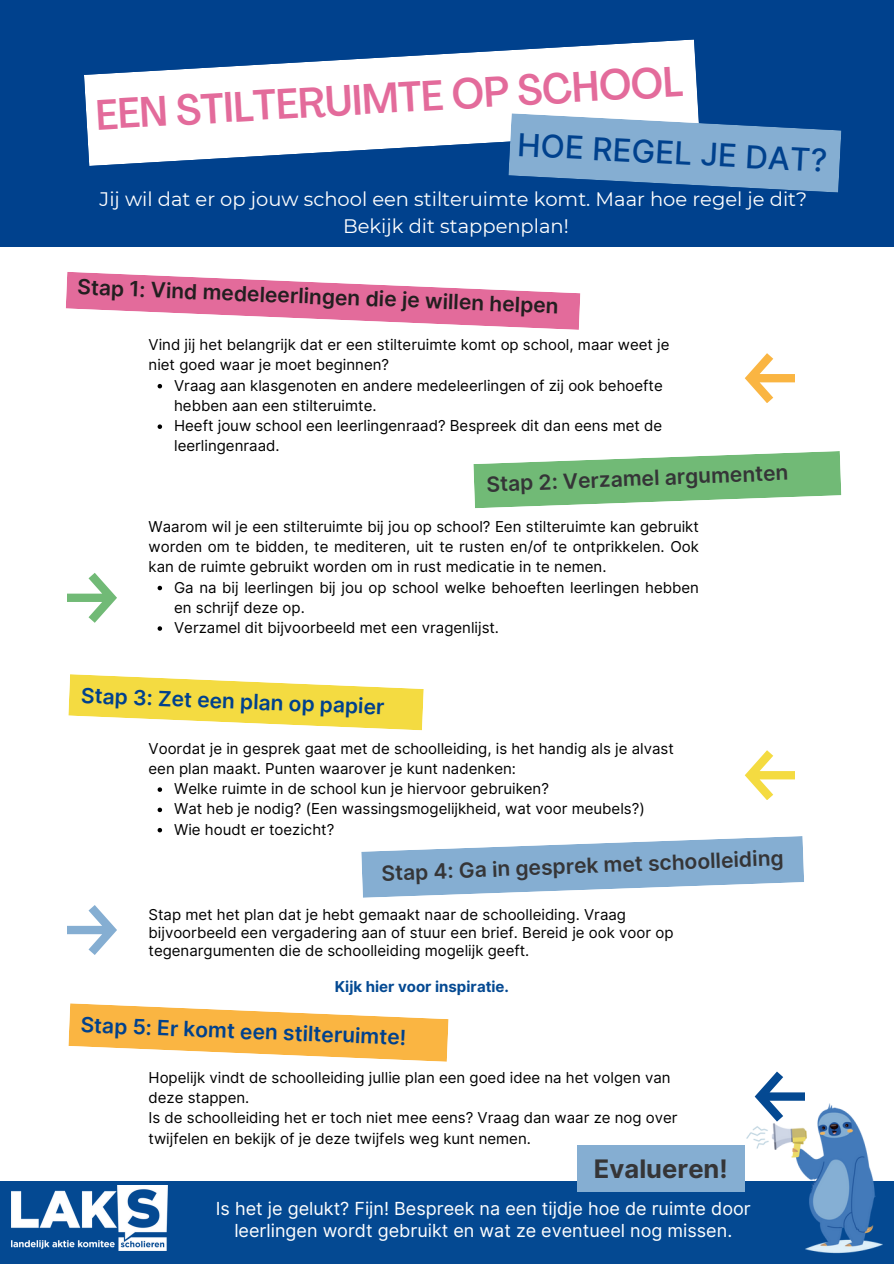
<style>
.page{position:relative;width:894px;height:1264px;background:#fff}
.page>*{position:absolute;margin:0;border:0;box-sizing:border-box;transform-origin:0 0}
.t1{font:500 condensed 42px "Agrandir";color:#e36b9b}
.t2{font:500 31.5px "Inter";color:#00418d}
.t3{font:700 25.5px "Inter";color:#353537}
.t4{font:600 21px "Inter";color:#353537}
.t5{font:600 21px "Inter";color:#00418d}
.t6{font:600 21px "Inter";color:#231f20}
.t7{font:19.5px/27px "Montserrat";color:#fff;text-align:center}
.t8{font:18px/22.5px "Inter";color:#fff;text-align:center}
.t9{font:15px/20.2px "Inter";color:#000}
.t10{font:700 15px "Inter";color:#044992}
</style>
<div class="page">
<svg style="left:68px;top:674px;width:355px;height:56px"></svg>
<svg style="left:68px;top:1003px;width:380px;height:58px"></svg>
<svg style="left:361px;top:836px;width:443px;height:61px"></svg>
<div style="left:0;top:1180px;width:893px;height:83px;background:#044992"></div>
<div style="left:0;top:0;width:893px;height:247px;background:#00418d"></div>
<svg style="left:84px;top:39px;width:615px;height:127px;fill:#fff"></svg>
<svg style="left:744px;top:353px;width:50px;height:50px"></svg>
<svg style="left:744px;top:750px;width:50px;height:49px"></svg>
<svg style="left:67px;top:573px;width:50px;height:49px"></svg>
<svg style="left:67px;top:905px;width:50px;height:49px"></svg>
<svg style="left:157px;top:384px;width:5px;height:4px"></svg>
<svg style="left:157px;top:424px;width:5px;height:5px"></svg>
<svg style="left:66px;top:272px;width:514px;height:58px"></svg>
<svg style="left:473px;top:451px;width:368px;height:57px"></svg>
<img style="left:740px;top:1071px;width:153px;height:183px">
<img style="left:11px;top:1185px;width:156px;height:65px">
<svg style="left:157px;top:787px;width:5px;height:5px"></svg>
<svg style="left:157px;top:807px;width:5px;height:5px"></svg>
<svg style="left:157px;top:828px;width:5px;height:4px"></svg>
<svg style="left:157px;top:585px;width:5px;height:5px"></svg>
<svg style="left:157px;top:626px;width:5px;height:4px"></svg>
<svg style="left:508px;top:113px;width:333px;height:79px"></svg>
<div style="left:577px;top:1144px;width:167px;height:47px;background:#85aed2"></div>
<h2 class="t1" style="left:95px;top:97px;width:589px;rotate:-3deg">EEN STILTERUIMTE OP SCHOOL</h2>
<p class="t2" style="left:518px;top:125px;width:311px;rotate:3deg">HOE REGEL JE DAT?</p>
<h1 class="t7" style="left:100px;top:185px;width:709px">Jij wil dat er op jouw school een stilteruimte komt. Maar hoe regel je dit?<br>Bekijk dit stappenplan!</h1>
<p class="t6" style="left:78px;top:275px;width:483px;rotate:2deg">Stap 1: Vind medeleerlingen die je willen helpen</p>
<h5 class="t9" style="left:148px;top:334px;width:522px">Vind jij het belangrijk dat er een stilteruimte komt op school, maar weet je niet goed waar je moet beginnen?</h5>
<p class="t9" style="left:174px;top:375px;width:490px">Vraag aan klasgenoten en andere medeleerlingen of zij ook behoefte hebben aan een stilteruimte.</p>
<p class="t9" style="left:174px;top:415px;width:489px">Heeft jouw school een leerlingenraad? Bespreek dit dan eens met de leerlingenraad.</p>
<p class="t4" style="left:486px;top:471px;width:303px;rotate:-2deg">Stap 2: Verzamel argumenten</p>
<p class="t9" style="left:148px;top:516px;width:551px;text-align:justify">Waarom wil je een stilteruimte bij jou op school? Een stilteruimte kan gebruikt worden om te bidden, te mediteren, uit te rusten en/of te ontprikkelen. Ook kan de ruimte gebruikt worden om in rust medicatie in te nemen.</p>
<p class="t9" style="left:174px;top:577px;width:526px">Ga na bij leerlingen bij jou op school welke behoeften leerlingen hebben en schrijf deze op.</p>
<p class="t9" style="left:174px;top:617px;width:326px">Verzamel dit bijvoorbeeld met een vragenlijst.</p>
<p class="t5" style="left:81px;top:683px;width:305px;rotate:2deg">Stap 3: Zet een plan op papier</p>
<p class="t9" style="left:148px;top:738px;width:526px">Voordat je in gesprek gaat met de schoolleiding, is het handig als je alvast een plan maakt. Punten waarover je kunt nadenken:</p>
<p class="t9" style="left:174px;top:778px;width:376px">Welke ruimte in de school kun je hiervoor gebruiken?</p>
<p class="t9" style="left:174px;top:798px;width:472px">Wat heb je nodig? (Een wassingsmogelijkheid, wat voor meubels?)</p>
<p class="t9" style="left:174px;top:819px;width:162px">Wie houdt er toezicht?</p>
<p class="t4" style="left:381px;top:859px;width:403px;rotate:-2deg">Stap 4: Ga in gesprek met schoolleiding</p>
<p class="t9" style="left:148px;top:905px;width:526px;line-height:18px">Stap met het plan dat je hebt gemaakt naar de schoolleiding. Vraag bijvoorbeeld een vergadering aan of stuur een brief. Bereid je ook voor op tegenargumenten die de schoolleiding mogelijk geeft.</p>
<p class="t10" style="left:335px;top:978px;width:175px">Kijk hier voor inspiratie.</p>
<p class="t5" style="left:81px;top:1012px;width:327px;rotate:2deg">Stap 5: Er komt een stilteruimte!</p>
<p class="t9" style="left:148px;top:1067px;width:523px">Hopelijk vindt de schoolleiding jullie plan een goed idee na het volgen van deze stappen.</p>
<p class="t9" style="left:148px;top:1107px;width:530px">Is de schoolleiding het er toch niet mee eens? Vraag dan waar ze nog over twijfelen en bekijk of je deze twijfels weg kunt nemen.</p>
<p class="t3" style="left:593px;top:1153px;width:135px">Evalueren!</p>
<p class="t8" style="left:216px;top:1196px;width:536px">Is het je gelukt? Fijn! Bespreek na een tijdje hoe de ruimte door leerlingen wordt gebruikt en wat ze eventueel nog missen.</p>
</div>
